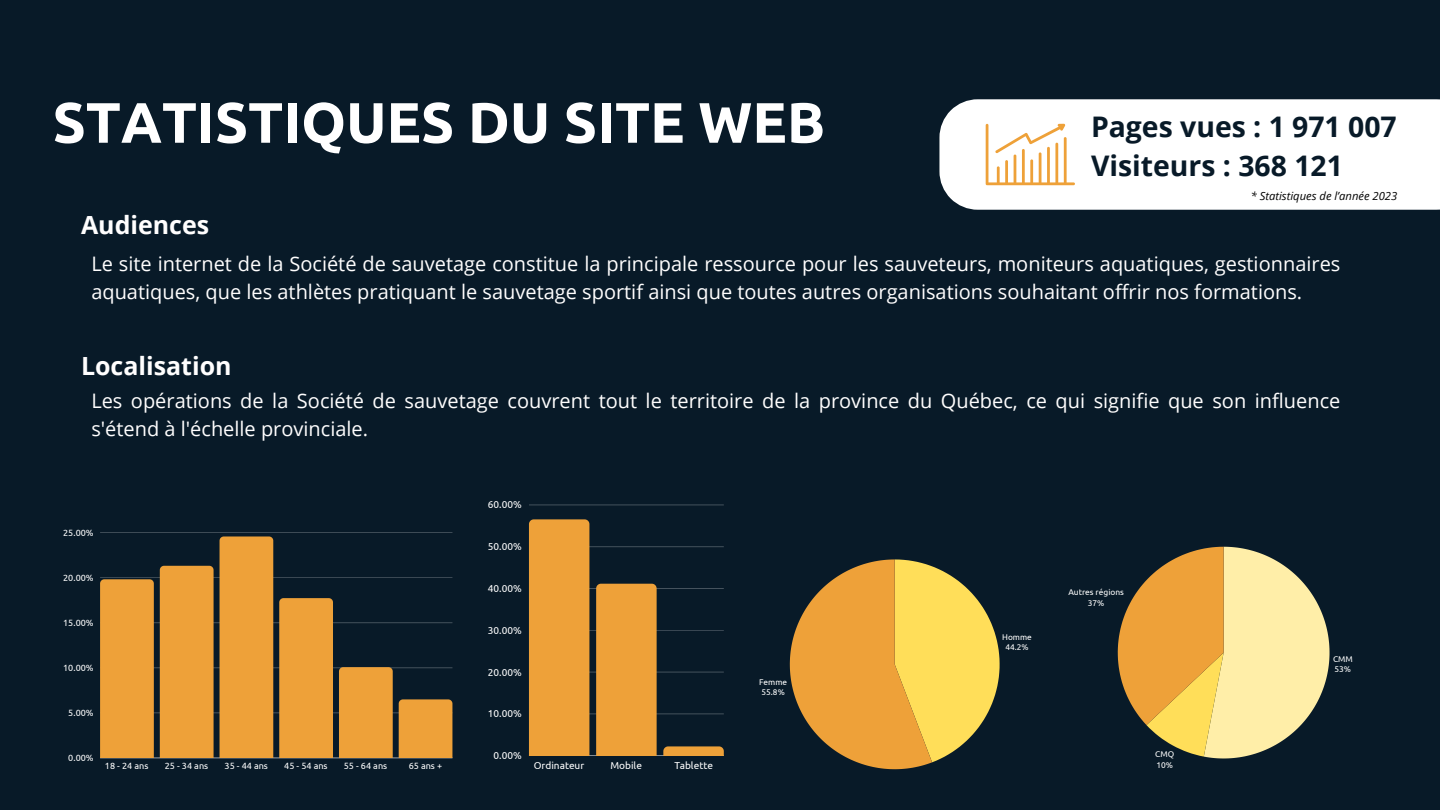
<style>
.page{position:relative;width:1440px;height:810px;background:#081a28}
.page>*{position:absolute;margin:0;border:0;box-sizing:border-box;transform-origin:0 0}
.t1{font:700 57px "Ubuntu";color:#fff}
.t2{font:700 28.4px/39px "Open Sans";color:#081a28}
.t3{font:700 25px "Open Sans";color:#fffefe}
.t4{font:20px/27.8px "Open Sans";color:#fffefe}
.t5{font:italic 11.2px "Open Sans";color:#000}
.t6{font:10.1px "Ubuntu";color:#fff}
.t7{font:9.1px "Ubuntu";color:#fff}
.t8{font:8.4px/10.1px "Ubuntu";color:#fff}
.t9{font:8.3px/10px "Ubuntu";color:#fff}
</style>
<div class="page">
<div style="left:939px;top:99px;width:501px;height:111px;background:#fff"></div>
<svg style="left:986px;top:124px;width:89px;height:61px;background:#fae7cc"></svg>
<svg style="left:1118px;top:547px;width:212px;height:211px"></svg>
<hr style="left:100px;top:758px;width:352px;height:1px;background:#fff">
<hr style="left:100px;top:713px;width:352px;height:1px;background:#fff">
<hr style="left:100px;top:668px;width:352px;height:1px;background:#fff">
<hr style="left:100px;top:623px;width:352px;height:1px;background:#fff">
<hr style="left:100px;top:578px;width:352px;height:1px;background:#fff">
<hr style="left:100px;top:532px;width:352px;height:1px;background:#fff">
<div style="left:100px;top:579px;width:54px;height:179px;background:#eea139"></div>
<div style="left:160px;top:566px;width:54px;height:192px;background:#eea139"></div>
<div style="left:220px;top:536px;width:53px;height:222px;background:#eea139"></div>
<div style="left:279px;top:598px;width:54px;height:160px;background:#eea139"></div>
<div style="left:339px;top:667px;width:54px;height:91px;background:#eea139"></div>
<div style="left:399px;top:699px;width:53px;height:59px;background:#eea139"></div>
<svg style="left:790px;top:559px;width:210px;height:210px"></svg>
<hr style="left:529px;top:755px;width:195px;height:1px;background:#fff">
<hr style="left:529px;top:714px;width:195px;height:1px;background:#fff">
<hr style="left:529px;top:672px;width:195px;height:1px;background:#fff">
<hr style="left:529px;top:630px;width:195px;height:1px;background:#fff">
<hr style="left:529px;top:588px;width:195px;height:1px;background:#fff">
<hr style="left:529px;top:547px;width:195px;height:1px;background:#fff">
<hr style="left:529px;top:505px;width:195px;height:1px;background:#fff">
<div style="left:529px;top:519px;width:60px;height:237px;background:#eea139"></div>
<div style="left:596px;top:584px;width:61px;height:172px;background:#eea139"></div>
<svg style="left:663px;top:746px;width:61px;height:10px"></svg>
<h1 class="t1" style="left:53px;top:90px;width:774px">STATISTIQUES DU SITE WEB</h1>
<h2 class="t3" style="left:81px;top:208px;width:130px">Audiences</h2>
<h3 class="t2" style="left:1091px;top:107px;width:307px">Pages vues : 1 971 007<br>Visiteurs : 368 121</h3>
<h3 class="t5" style="left:1251px;top:188px;width:148px">* Statistiques de l’année 2023</h3>
<h4 class="t4" style="left:91px;top:249px;width:1251px">Le site internet de la Société de sauvetage constitue la principale ressource pour les sauveteurs, moniteurs aquatiques, gestionnaires aquatiques, que les athlètes pratiquant le sauvetage sportif ainsi que toutes autres organisations souhaitant offrir nos formations.</h4>
<p class="t3" style="left:81px;top:348px;width:152px">Localisation</p>
<p class="t4" style="left:91px;top:386px;width:1251px">Les opérations de la Société de sauvetage couvrent tout le territoire de la province du Québec, ce qui signifie que son influence s'étend à l'échelle provinciale.</p>
<p class="t7" style="left:63px;top:527px;width:32px">25.00%</p>
<p class="t7" style="left:63px;top:572px;width:32px">20.00%</p>
<p class="t7" style="left:63px;top:617px;width:32px">15.00%</p>
<p class="t7" style="left:63px;top:662px;width:32px">10.00%</p>
<p class="t7" style="left:68px;top:707px;width:27px">5.00%</p>
<p class="t7" style="left:68px;top:753px;width:27px">0.00%</p>
<p class="t7" style="left:105px;top:761px;width:45px">18 - 24 ans</p>
<p class="t7" style="left:165px;top:761px;width:45px">25 - 34 ans</p>
<p class="t7" style="left:225px;top:761px;width:45px">35 - 44 ans</p>
<p class="t7" style="left:284px;top:761px;width:45px">45 - 54 ans</p>
<p class="t7" style="left:344px;top:761px;width:45px">55 - 64 ans</p>
<p class="t7" style="left:409px;top:761px;width:35px">65 ans +</p>
<p class="t6" style="left:488px;top:499px;width:35px">60.00%</p>
<p class="t6" style="left:488px;top:541px;width:35px">50.00%</p>
<p class="t6" style="left:488px;top:583px;width:35px">40.00%</p>
<p class="t6" style="left:488px;top:624px;width:35px">30.00%</p>
<p class="t6" style="left:488px;top:666px;width:35px">20.00%</p>
<p class="t6" style="left:488px;top:708px;width:35px">10.00%</p>
<p class="t6" style="left:494px;top:750px;width:30px">0.00%</p>
<p class="t6" style="left:534px;top:759px;width:52px">Ordinateur</p>
<p class="t6" style="left:610px;top:759px;width:33px">Mobile</p>
<p class="t6" style="left:674px;top:759px;width:40px">Tablette</p>
<p class="t9" style="left:759px;top:676px;width:29px">Femme<br>55.8%</p>
<p class="t9" style="left:1002px;top:632px;width:31px;text-align:center">Homme<br>44.2%</p>
<p class="t8" style="left:1068px;top:586px;width:57px;line-height:11.7px;text-align:center">Autres régions<br>37%</p>
<p class="t8" style="left:1155px;top:748px;width:20px;line-height:11.4px">CMQ<br>10%</p>
<p class="t8" style="left:1333px;top:654px;width:21px">CMM<br>53%</p>
</div>
